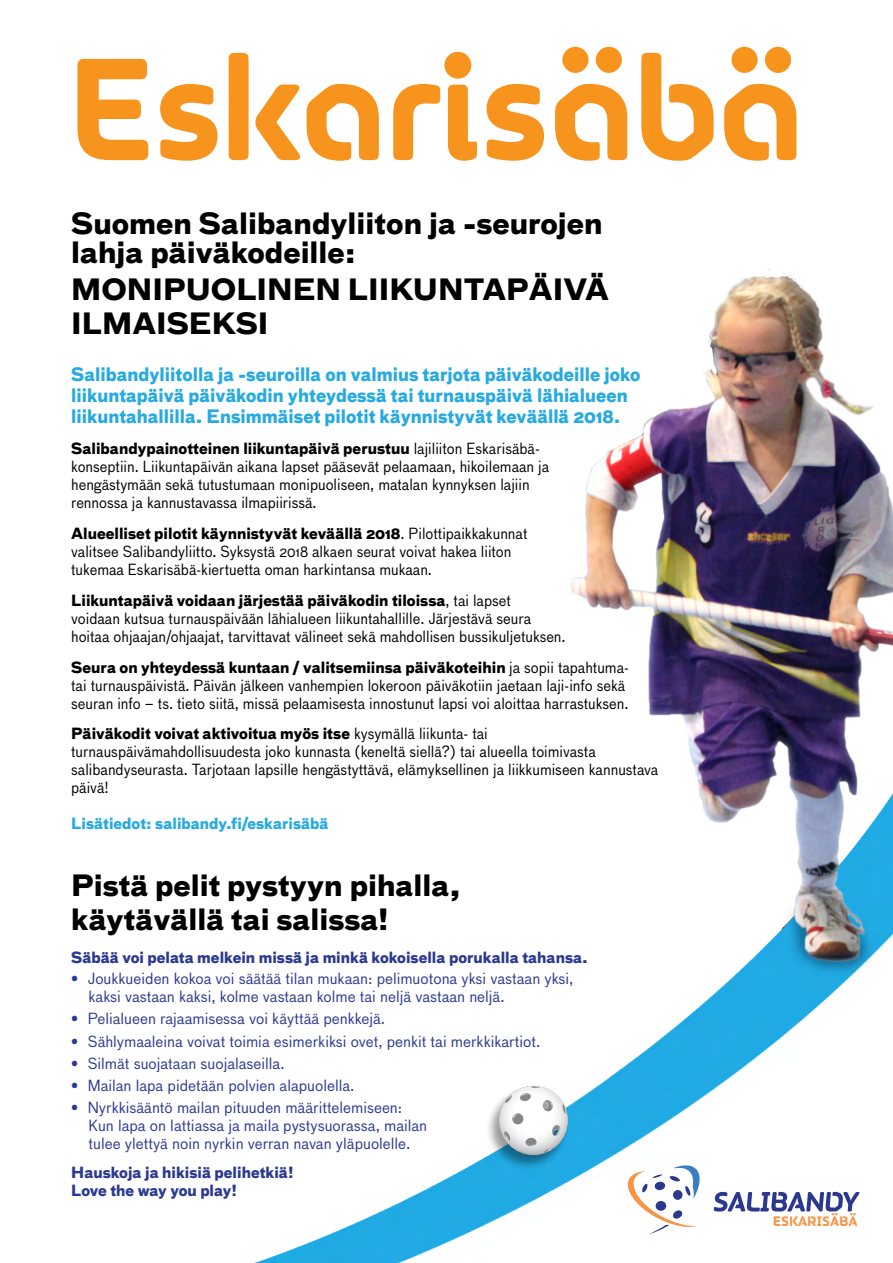
<style>
.page{position:relative;width:893px;height:1263px;background:#fff}
.page>*{position:absolute;margin:0;border:0;box-sizing:border-box;transform-origin:0 0}
.t1{font:700 151.2px "FS Alvar";letter-spacing:-.02em;color:#f7941e}
.t2{font:700 28.5px/34.3px "Bau";color:#000}
.t3{font:700 18px/21px "Bau";color:#27aae1;scale:.94 1}
.t4{font:15px/18px "Bau";color:#000;scale:.96 1}
.t5{font:15px/18px "Bau";color:#2b3990}
.t6{font:700 15px/18px "Bau";color:#2b3990;scale:.96 1}
.t7{font:700 15px "Bau";color:#27aae1;scale:.96 1}
.t8{font:700 14.4px "FS Alvar";letter-spacing:-.015em;color:#f79446}
.s1{font-weight:700}
</style>
<div class="page">
<img style="left:254px;top:268px;width:639px;height:995px">
<svg style="left:623px;top:1164px;width:79px;height:70px"></svg>
<svg style="left:714px;top:1192px;width:145px;height:19px"></svg>
<div style="left:485px;top:1085px;width:85px;height:86px;background:#000;opacity:.4"></div>
<svg style="left:499px;top:1086px;width:69px;height:69px"></svg>
<h1 class="t1" style="left:67px;top:-25px;width:740px">Eskarisäbä</h1>
<h2 class="t2" style="left:71px;top:208px;width:533px;line-height:28.3px">Suomen Salibandyliiton ja -seurojen lahja päiväkodeille:</h2>
<h2 class="t2" style="left:71px;top:271px;width:539px">MONIPUOLINEN LIIKUNTAPÄIVÄ<br>ILMAISEKSI</h2>
<p class="t3" style="left:71px;top:364px;width:607px">Salibandyliitolla ja -seuroilla on valmius tarjota päiväkodeille joko liikuntapäivä päiväkodin yhteydessä tai turnauspäivä lähialueen liikuntahallilla. Ensimmäiset pilotit käynnistyvät keväällä 2018.</p>
<p class="t4" style="left:71px;top:440px;width:499px"><span class="s1">Salibandypainotteinen liikuntapäivä perustuu</span> lajiliiton Eskarisäbä&shy;konseptiin. Liikuntapäivän aikana lapset pääsevät pelaamaan, hikoilemaan ja hengästymään sekä tutustumaan monipuoliseen, matalan kynnyksen lajiin rennossa ja kannustavassa ilmapiirissä.</p>
<p class="t4" style="left:71px;top:524px;width:477px"><span class="s1">Alueelliset pilotit käynnistyvät keväällä 2018</span>. Pilottipaikkakunnat valitsee Salibandyliitto. Syksystä 2018 alkaen seurat voivat hakea liiton tukemaa Eskarisäbä-kiertuetta oman harkintansa mukaan.</p>
<p class="t4" style="left:71px;top:591px;width:516px"><span class="s1">Liikuntapäivä voidaan järjestää päiväkodin tiloissa</span>, tai lapset<br>voidaan kutsua turnauspäivään lähialueen liikuntahallille. Järjestävä seura hoitaa ohjaajan/ohjaajat, tarvittavat välineet sekä mahdollisen bussikuljetuksen.</p>
<p class="t4" style="left:71px;top:658px;width:582px"><span class="s1">Seura on yhteydessä kuntaan / valitsemiinsa päiväkoteihin</span> ja sopii tapahtuma&shy;tai turnauspäivistä. Päivän jälkeen vanhempien lokeroon päiväkotiin jaetaan laji-info sekä seuran info – ts. tieto siitä, missä pelaamisesta innostunut lapsi voi aloittaa harrastuksen.</p>
<p class="t4" style="left:71px;top:725px;width:613px"><span class="s1">Päiväkodit voivat aktivoitua myös itse</span> kysymällä liikunta- tai turnauspäivämahdollisuudesta joko kunnasta (keneltä siellä?) tai alueella toimivasta salibandyseurasta. Tarjotaan lapsille hengästyttävä, elämyksellinen ja liikkumiseen kannustava päivä!</p>
<p class="t7" style="left:71px;top:813px;width:270px">Lisätiedot: salibandy.fi/eskarisäbä</p>
<h2 class="t2" style="left:71px;top:867px;width:391px">Pistä pelit pystyyn pihalla, käytävällä tai salissa!</h2>
<p class="t6" style="left:71px;top:948px;width:540px">Säbää voi pelata melkein missä ja minkä kokoisella porukalla tahansa.</p>
<p class="t5" style="left:89px;top:970px;width:486px;text-indent:-17px">• Joukkueiden kokoa voi säätää tilan mukaan: pelimuotona yksi vastaan yksi, kaksi vastaan kaksi, kolme vastaan kolme tai neljä vastaan neljä.</p>
<p class="t5" style="left:71px;top:1010px;width:315px">• Pelialueen rajaamisessa voi käyttää penkkejä.</p>
<p class="t5" style="left:71px;top:1032px;width:471px">• Sählymaaleina voivat toimia esimerkiksi ovet, penkit tai merkkikartiot.</p>
<p class="t5" style="left:71px;top:1054px;width:215px">• Silmät suojataan suojalaseilla.</p>
<p class="t5" style="left:71px;top:1077px;width:285px">• Mailan lapa pidetään polvien alapuolella.</p>
<p class="t5" style="left:89px;top:1099px;width:340px;text-indent:-17px">• Nyrkkisääntö mailan pituuden määrittelemiseen:<br>Kun lapa on lattiassa ja maila pystysuorassa, mailan tulee ylettyä noin nyrkin verran navan yläpuolelle.</p>
<p class="t6" style="left:71px;top:1163px;width:233px">Hauskoja ja hikisiä pelihetkiä!<br>Love the way you play!</p>
<p class="t8" style="left:773px;top:1208px;width:87px">ESKARISÄBÄ</p>
</div>
